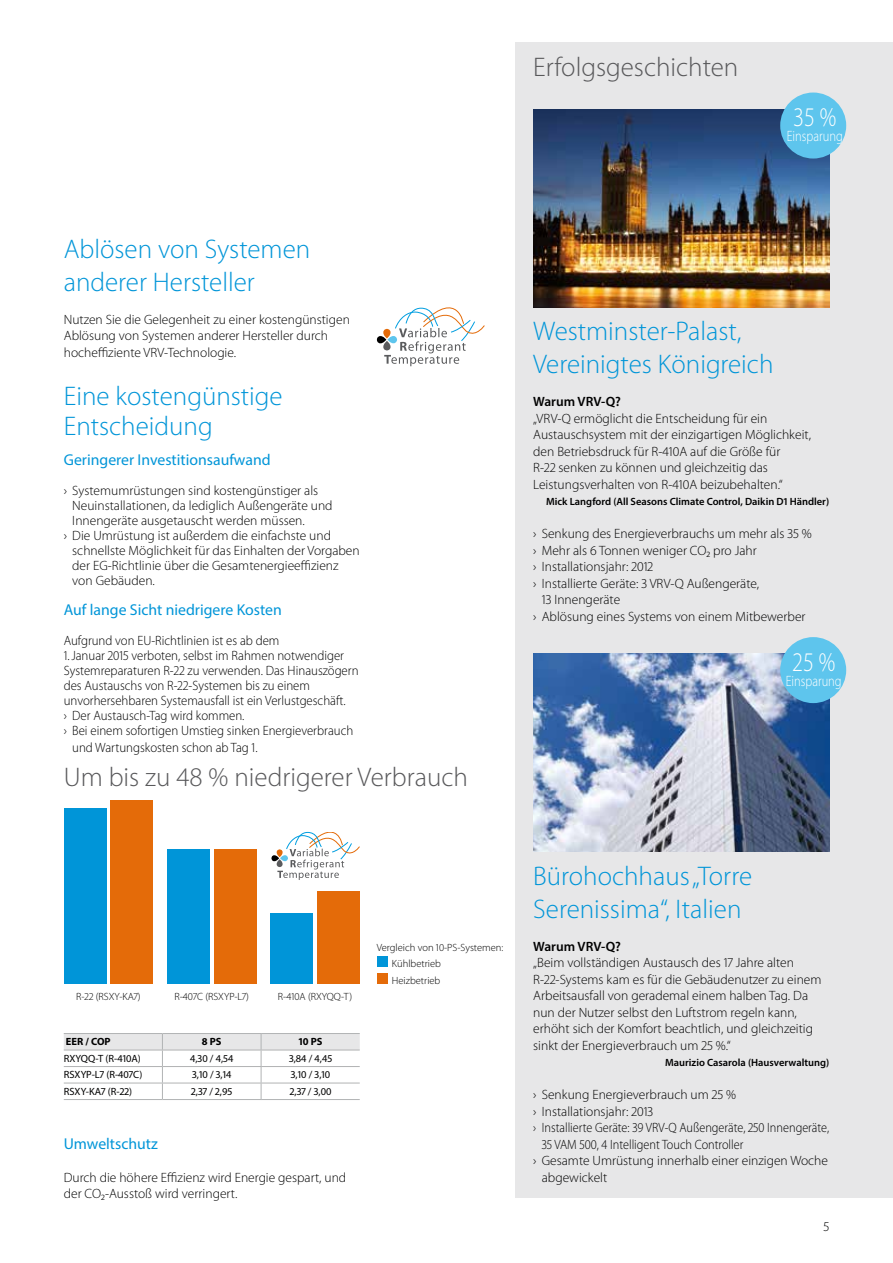
<style>
.page{position:relative;width:893px;height:1263px;background:#fff}
.page>*{position:absolute;margin:0;border:0;box-sizing:border-box;transform-origin:0 0}
.t1{font:300 27px/33px "Myriad Pro";color:#0095d8}
.t2{font:300 27px "Myriad Pro";color:#58585a}
.t3{font:300 27px "Myriad Pro";color:#fff;scale:.83 1}
.t4{font:15.75px "Myriad Pro";color:#0095d8}
.t5{font:300 15px "Myriad Pro";color:#fff;scale:.83 1}
.t6{font:300 13.5px/16.5px "Myriad Pro";color:#000}
.t7{font:300 13.5px/15px "Myriad Pro";color:#000;scale:.95 1}
.t8{font:300 13.5px "Myriad Pro";color:#000;scale:.91 1}
.t9{font:600 13.5px "Myriad Pro";color:#000}
.t10{font:10.5px "Myriad Pro";color:#000}
.t11{font:300 10.5px/16.5px "Myriad Pro";color:#000}
.t12{font:600 10.5px "Myriad Pro";color:#000}
.t13{font:700 10.5px "Myriad Pro";color:#000}
</style>
<div class="page">
<div style="left:516px;top:43px;width:377px;height:1155px;background:#e7e7e8"></div>
<img style="left:533px;top:110px;width:296px;height:197px">
<img style="left:533px;top:654px;width:296px;height:198px">
<svg style="left:384px;top:308px;width:101px;height:58px"></svg>
<svg style="left:383px;top:341px;width:8px;height:10px"></svg>
<div style="left:388px;top:336px;width:9px;height:7px;background:#5ec5ed;border-radius:4px"></div>
<svg style="left:383px;top:329px;width:8px;height:9px"></svg>
<div style="left:377px;top:336px;width:9px;height:7px;background:#000;border-radius:4px"></div>
<div style="left:780px;top:637px;width:66px;height:66px;background:#5ec5ed;border-radius:50%"></div>
<div style="left:780px;top:93px;width:66px;height:66px;background:#5ec5ed;border-radius:50%"></div>
<div style="left:317px;top:891px;width:43px;height:93px;background:#e46b09"></div>
<div style="left:167px;top:849px;width:43px;height:135px;background:#0095d8"></div>
<div style="left:214px;top:849px;width:42px;height:135px;background:#e46b09"></div>
<div style="left:64px;top:808px;width:42px;height:176px;background:#0095d8"></div>
<div style="left:270px;top:913px;width:43px;height:71px;background:#0095d8"></div>
<div style="left:111px;top:800px;width:42px;height:184px;background:#e46b09"></div>
<svg style="left:277px;top:832px;width:83px;height:48px"></svg>
<div style="left:277px;top:859px;width:6px;height:8px;background:#5a5b5d;border-radius:3px"></div>
<div style="left:280px;top:855px;width:8px;height:6px;background:#5ec5ed;border-radius:3px"></div>
<svg style="left:277px;top:849px;width:6px;height:8px"></svg>
<div style="left:271px;top:855px;width:8px;height:6px;background:#000;border-radius:3px"></div>
<div style="left:377px;top:956px;width:10px;height:11px;background:#0095d8"></div>
<div style="left:377px;top:973px;width:10px;height:11px;background:#e46b09"></div>
<hr style="left:64px;top:1099px;width:98px;height:1px;background:#b1b3b4">
<hr style="left:162px;top:1099px;width:99px;height:1px;background:#b1b3b4">
<svg style="left:64px;top:1033px;width:296px;height:66px"></svg>
<hr style="left:261px;top:1050px;width:99px;height:1px;background:#b1b3b4">
<hr style="left:261px;top:1066px;width:99px;height:1px;background:#b1b3b4">
<hr style="left:261px;top:1083px;width:99px;height:1px;background:#b1b3b4">
<hr style="left:261px;top:1099px;width:99px;height:1px;background:#b1b3b4">
<h1 class="t2" style="left:533px;top:52px;width:207px">Erfolgsgeschichten</h1>
<h1 class="t3" style="left:793px;top:102px;width:54px">35%</h1>
<p class="t5" style="left:787px;top:128px;width:69px">Einsparung</p>
<h1 class="t1" style="left:64px;top:232px;width:248px">Ablösen von Systemen anderer Hersteller</h1>
<p class="t6" style="left:64px;top:311px;width:288px">Nutzen Sie die Gelegenheit zu einer kostengünstigen<br>Ablösung von Systemen anderer Hersteller durch hocheffiziente VRV-Technologie.</p>
<h1 class="t1" style="left:64px;top:381px;width:220px;line-height:30px">Eine kostengünstige<br>Entscheidung</h1>
<p class="t4" style="left:64px;top:450px;width:208px">Geringerer Investitionsaufwand</p>
<p class="t6" style="left:64px;top:482px;width:256px">› Systemumrüstungen sind kostengünstiger als</p>
<p class="t6" style="left:72px;top:497px;width:262px">Neuinstallationen, da lediglich Außengeräte und</p>
<p class="t6" style="left:72px;top:512px;width:234px">Innengeräte ausgetauscht werden müssen.</p>
<p class="t6" style="left:64px;top:527px;width:269px">› Die Umrüstung ist außerdem die einfachste und</p>
<p class="t6" style="left:72px;top:542px;width:289px">schnellste Möglichkeit für das Einhalten der Vorgaben</p>
<p class="t6" style="left:72px;top:557px;width:268px">der EG-Richtlinie über die Gesamtenergieeffizienz</p>
<p class="t6" style="left:72px;top:572px;width:84px">von Gebäuden.</p>
<p class="t4" style="left:64px;top:600px;width:220px">Auf lange Sicht niedrigere Kosten</p>
<p class="t7" style="left:64px;top:633px;width:312px">Aufgrund von EU-Richtlinien ist es ab dem<br>1.Januar 2015 verboten, selbst im Rahmen notwendiger Systemreparaturen R-22 zu verwenden. Das Hinauszögern des Austauschs von R-22-Systemen bis zu einem unvorhersehbaren Systemausfall ist ein Verlustgeschäft.<br>› Der Austausch-Tag wird kommen.<br>› Bei einem sofortigen Umstieg sinken Energieverbrauch</p>
<p class="t7" style="left:72px;top:740px;width:197px">und Wartungskosten schon ab Tag 1.</p>
<h1 class="t2" style="left:64px;top:762px;width:406px">Um bis zu 48 % niedrigerer Verbrauch</h1>
<p class="t11" style="left:76px;top:988px;width:66px">R-22 (RSXY-KA7)</p>
<p class="t11" style="left:175px;top:988px;width:76px">R-407C (RSXYP-L7)</p>
<p class="t11" style="left:278px;top:988px;width:76px">R-410A (RXYQQ-T)</p>
<p class="t13" style="left:66px;top:1035px;width:46px">EER / COP</p>
<p class="t13" style="left:202px;top:1035px;width:21px">8 PS</p>
<p class="t13" style="left:299px;top:1035px;width:25px">10 PS</p>
<p class="t10" style="left:64px;top:1052px;width:79px">RXYQQ-T (R-410A)</p>
<p class="t10" style="left:190px;top:1052px;width:45px">4,30 / 4,54</p>
<p class="t10" style="left:289px;top:1052px;width:45px">3,84 / 4,45</p>
<p class="t10" style="left:64px;top:1068px;width:80px">RSXYP-L7 (R-407C)</p>
<p class="t10" style="left:192px;top:1068px;width:41px">3,10 / 3,14</p>
<p class="t10" style="left:291px;top:1068px;width:41px">3,10 / 3,10</p>
<p class="t10" style="left:64px;top:1085px;width:70px">RSXY-KA7 (R-22)</p>
<p class="t10" style="left:191px;top:1085px;width:43px">2,37 / 2,95</p>
<p class="t10" style="left:290px;top:1085px;width:43px">2,37 / 3,00</p>
<p class="t4" style="left:64px;top:1134px;width:96px">Umweltschutz</p>
<p class="t6" style="left:64px;top:1169px;width:284px">Durch die höhere Effizienz wird Energie gespart, und der CO₂-Ausstoß wird verringert.</p>
<p class="t11" style="left:392px;top:939px;width:113px;text-indent:-15px">Vergleich von 10-PS-Systemen:<br>Kühlbetrieb<br>Heizbetrieb</p>
<h1 class="t1" style="left:533px;top:315px;width:242px">Westminster-Palast,<br>Vereinigtes Königreich</h1>
<p class="t9" style="left:533px;top:393px;width:89px">Warum VRV-Q?</p>
<p class="t6" style="left:533px;top:410px;width:279px">„VRV-Q ermöglicht die Entscheidung für ein Austauschsystem mit der einzigartigen Möglichkeit, den Betriebsdruck für R-410A auf die Größe für<br>R-22 senken zu können und gleichzeitig das Leistungsverhalten von R-410A beizubehalten.“</p>
<p class="t12" style="left:546px;top:495px;width:285px">Mick Langford (All Seasons Climate Control, Daikin D1 Händler)</p>
<p class="t6" style="left:533px;top:526px;width:280px">› Senkung des Energieverbrauchs um mehr als 35 %</p>
<p class="t6" style="left:533px;top:542px;width:225px">› Mehr als 6 Tonnen weniger CO₂ pro Jahr</p>
<p class="t6" style="left:533px;top:558px;width:122px">› Installationsjahr: 2012</p>
<p class="t6" style="left:533px;top:575px;width:228px">› Installierte Geräte: 3 VRV-Q Außengeräte,</p>
<p class="t6" style="left:542px;top:591px;width:80px">13 Innengeräte</p>
<p class="t6" style="left:533px;top:608px;width:274px">› Ablösung eines Systems von einem Mitbewerber</p>
<h1 class="t3" style="left:792px;top:647px;width:54px">25%</h1>
<p class="t5" style="left:786px;top:672px;width:69px">Einsparung</p>
<h1 class="t1" style="left:533px;top:859px;width:220px">Bürohochhaus „Torre<br>Serenissima“, Italien</h1>
<p class="t9" style="left:533px;top:937px;width:89px">Warum VRV-Q?</p>
<p class="t6" style="left:533px;top:955px;width:290px">„Beim vollständigen Austausch des 17 Jahre alten R-22-Systems kam es für die Gebäudenutzer zu einem Arbeitsausfall von gerademal einem halben Tag. Da nun der Nutzer selbst den Luftstrom regeln kann, erhöht sich der Komfort beachtlich, und gleichzeitig sinkt der Energieverbrauch um 25 %.“</p>
<p class="t12" style="left:665px;top:1056px;width:166px">Maurizio Casarola (Hausverwaltung)</p>
<p class="t6" style="left:533px;top:1087px;width:204px">› Senkung Energieverbrauch um 25 %</p>
<p class="t6" style="left:533px;top:1103px;width:122px">› Installationsjahr: 2013</p>
<p class="t8" style="left:533px;top:1120px;width:327px">› Installierte Geräte: 39 VRV-Q Außengeräte, 250 Innengeräte,</p>
<p class="t8" style="left:542px;top:1137px;width:223px">35 VAM 500, 4 Intelligent Touch Controller</p>
<p class="t6" style="left:533px;top:1153px;width:296px">› Gesamte Umrüstung innerhalb einer einzigen Woche</p>
<p class="t6" style="left:542px;top:1169px;width:67px">abgewickelt</p>
<p class="t6" style="left:823px;top:1219px;width:7px">5</p>
</div>
